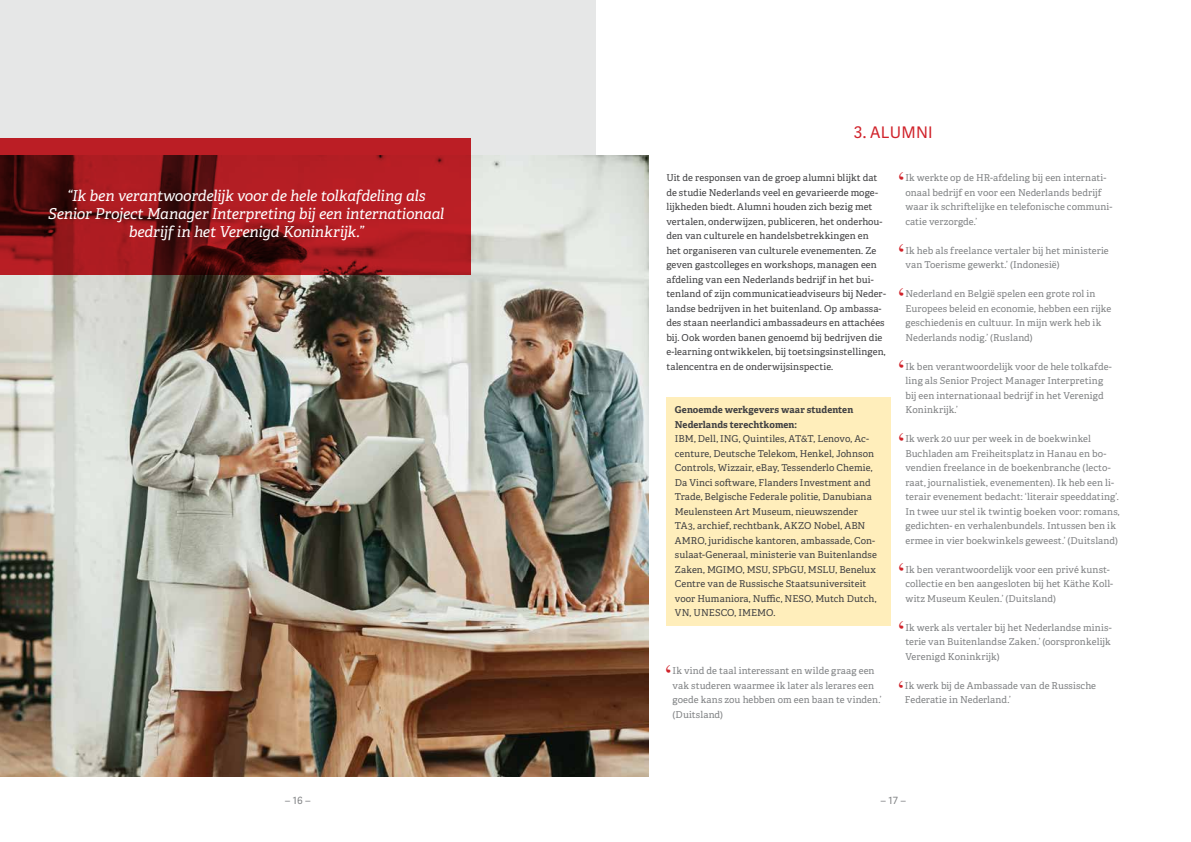
<style>
.page{position:relative;width:1191px;height:842px;background:#fff}
.page>*{position:absolute;margin:0;border:0;box-sizing:border-box;transform-origin:0 0}
.t1{font:29px "Times Ten";color:#d0222a}
.t2{font:26.4px "Times Ten";color:#d0222a}
.t3{font:16px "Adelle Sans";letter-spacing:.015em;color:#d0222a}
.t4{font:italic 15px/18px "Adelle PE";letter-spacing:-.015em;color:#fff;text-align:center}
.t5{font:10px "Adelle Sans";color:#808284}
.t6{font:9.5px/14.5px "Adelle PE";letter-spacing:.01em;color:#808284}
.t7{font:9.5px/14.5px "Adelle PE";letter-spacing:.005em;color:#404042}
.t8{font:700 9.5px/14.5px "Adelle PE";letter-spacing:.005em;color:#404042}
</style>
<div class="page">
<div style="left:666px;top:397px;width:225px;height:229px;background:#feb"></div>
<div style="left:0;top:0;width:595px;height:776px;background:#e6e7e7"></div>
<img style="left:0;top:156px;width:648px;height:621px">
<svg style="left:0;top:138px;width:471px;height:136px;background:#96181c"></svg>
<h3 class="t4" style="left:48px;top:186px;width:397px">“Ik ben verantwoordelijk voor de hele tolkafdeling als<br>Senior Project Manager Interpreting bij een internationaal bedrijf in het Verenigd Koninkrijk.”</h3>
<h3 class="t3" style="left:853px;top:121px;width:80px">3. ALUMNI</h3>
<p class="t7" style="left:666px;top:170px;width:221px">Uit de responsen van de groep alumni blijkt dat de studie Nederlands veel en gevarieerde moge&shy;lijkheden biedt. Alumni houden zich bezig met vertalen, onderwijzen, publiceren, het onderhou&shy;den van culturele en handelsbetrekkingen en het organiseren van culturele evenementen. Ze geven gastcolleges en workshops, managen een afdeling van een Nederlands bedrijf in het bui&shy;tenland of zijn communicatieadviseurs bij Neder&shy;landse bedrijven in het buitenland. Op ambassa&shy;des staan neerlandici ambassadeurs en attachées bij. Ook worden banen genoemd bij bedrijven die e-learning ontwikkelen, bij toetsingsinstellingen, talencentra en de onderwijsinspectie.</p>
<p class="t8" style="left:675px;top:402px;width:180px">Genoemde werkgevers waar studenten<br>Nederlands terechtkomen:</p>
<p class="t7" style="left:675px;top:431px;width:204px">IBM, Dell, ING, Quintiles, AT&amp;T, Lenovo, Ac&shy;centure, Deutsche Telekom, Henkel, Johnson Controls, Wizzair, eBay, Tessenderlo Chemie, Da Vinci software, Flanders Investment and Trade, Belgische Federale politie, Danubiana Meulensteen Art Museum, nieuwszender TA3, archief, rechtbank, AKZO Nobel, ABN AMRO, juridische kantoren, ambassade, Con&shy;sulaat-Generaal, ministerie van Buitenlandse Zaken, MGIMO, MSU, SPbGU, MSLU, Benelux Centre van de Russische Staatsuniversiteit voor Humaniora, Nuffic, NESO, Mutch Dutch, VN, UNESCO, IMEMO.</p>
<h1 class="t1" style="left:897px;top:164px;width:10px">‘</h1>
<p class="t6" style="left:905px;top:170px;width:208px">Ik werkte op de HR-afdeling bij een internati&shy;onaal bedrijf en voor een Nederlands bedrijf waar ik schriftelijke en telefonische communi&shy;catie verzorgde.’</p>
<h1 class="t1" style="left:897px;top:237px;width:10px">‘</h1>
<p class="t6" style="left:905px;top:242px;width:205px">Ik heb als freelance vertaler bij het ministerie van Toerisme gewerkt.’ (Indonesië)</p>
<h1 class="t1" style="left:897px;top:280px;width:10px">‘</h1>
<p class="t6" style="left:905px;top:286px;width:207px">Nederland en België spelen een grote rol in Europees beleid en economie, hebben een rijke geschiedenis en cultuur. In mijn werk heb ik Nederlands nodig.’ (Rusland)</p>
<h1 class="t1" style="left:897px;top:353px;width:10px">‘</h1>
<p class="t6" style="left:905px;top:358px;width:208px">Ik ben verantwoordelijk voor de hele tolkafde&shy;ling als Senior Project Manager Interpreting bij een internationaal bedrijf in het Verenigd Koninkrijk.’</p>
<h1 class="t1" style="left:897px;top:425px;width:10px">‘</h1>
<p class="t6" style="left:905px;top:431px;width:216px">Ik werk 20 uur per week in de boekwinkel Buchladen am Freiheitsplatz in Hanau en bo&shy;vendien freelance in de boekenbranche (lecto&shy;raat, journalistiek, evenementen). Ik heb een li&shy;terair evenement bedacht: ‘literair speeddating’.<br>In twee uur stel ik twintig boeken voor: romans, gedichten- en verhalenbundels. Intussen ben ik ermee in vier boekwinkels geweest.’ (Duitsland)</p>
<h1 class="t1" style="left:897px;top:556px;width:10px">‘</h1>
<p class="t6" style="left:905px;top:561px;width:209px">Ik ben verantwoordelijk voor een privé kunst&shy;collectie en ben aangesloten bij het Käthe Koll&shy;witz Museum Keulen.’ (Duitsland)</p>
<h1 class="t1" style="left:897px;top:614px;width:10px">‘</h1>
<p class="t6" style="left:905px;top:619px;width:208px;text-align:justify">Ik werk als vertaler bij het Nederlandse minis&shy;terie van Buitenlandse Zaken.’ (oorspronkelijk Verenigd Koninkrijk)</p>
<h2 class="t2" style="left:897px;top:674px;width:9px">‘</h2>
<p class="t6" style="left:905px;top:677px;width:193px">Ik werk bij de Ambassade van de Russische<br>Federatie in Nederland.’</p>
<h1 class="t1" style="left:664px;top:657px;width:10px">‘</h1>
<p class="t6" style="left:672px;top:663px;width:210px">Ik vind de taal interessant en wilde graag een vak studeren waarmee ik later als lerares een goede kans zou hebben om een baan te vinden.’ (Duitsland)</p>
<p class="t5" style="left:285px;top:793px;width:27px">– 16 –</p>
<p class="t5" style="left:880px;top:793px;width:26px">– 17 –</p>
</div>
